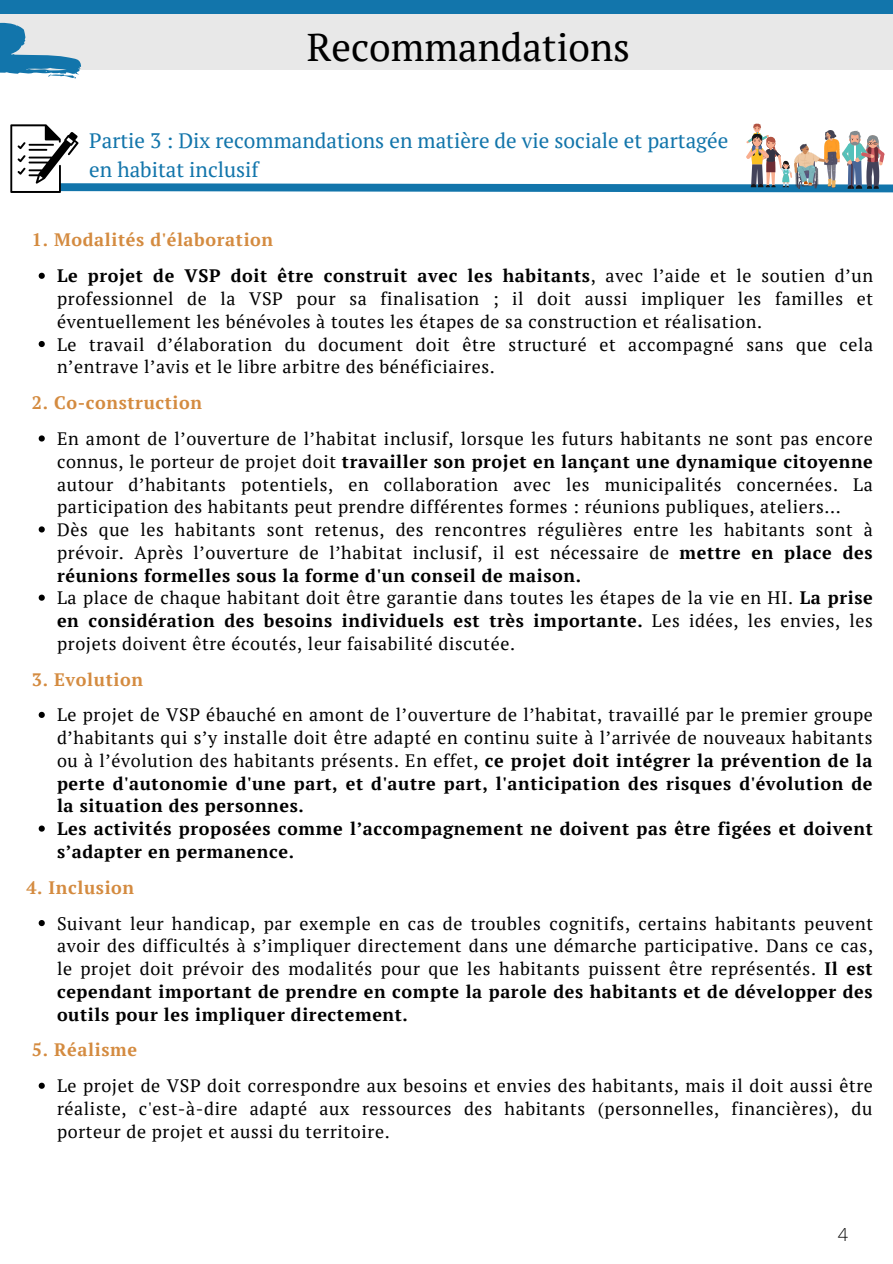
<style>
.page{position:relative;width:893px;height:1264px;background:#fff}
.page>*{position:absolute;margin:0;border:0;box-sizing:border-box;transform-origin:0 0}
.t1{font:39px "PT Serif";color:#000}
.t2{font:21px/29.2px "PT Serif";color:#1275ab}
.t3{font:18px/22.8px "PT Serif";letter-spacing:.035em;color:#000}
.t4{font:700 18px/22.8px "PT Serif";letter-spacing:.035em;color:#000}
.t5{font:700 18px "PT Serif";letter-spacing:.035em;color:#d48b40}
.t6{font:300 18px "Open Sans";color:#000}
.s1{font-weight:700}
.s2{font-weight:400}
</style>
<div class="page">
<svg style="left:0;top:0;width:892px;height:79px;background:#bed2dd"></svg>
<svg style="left:39px;top:273px;width:6px;height:6px"></svg>
<svg style="left:39px;top:341px;width:6px;height:6px"></svg>
<svg style="left:39px;top:435px;width:6px;height:6px"></svg>
<svg style="left:39px;top:526px;width:6px;height:6px"></svg>
<svg style="left:39px;top:594px;width:6px;height:6px"></svg>
<svg style="left:39px;top:711px;width:6px;height:7px"></svg>
<svg style="left:39px;top:825px;width:6px;height:6px"></svg>
<svg style="left:39px;top:920px;width:6px;height:6px"></svg>
<svg style="left:39px;top:1082px;width:6px;height:6px"></svg>
<svg style="left:10px;top:123px;width:882px;height:70px"></svg>
<h1 class="t1" style="left:307px;top:21px;width:325px">Recommandations</h1>
<p class="t2" style="left:89px;top:126px;width:640px">Partie 3 : Dix recommandations en matière de vie sociale et partagée en habitat inclusif</p>
<p class="t5" style="left:32px;top:228px;width:243px">1. Modalités d'élaboration</p>
<p class="t3" style="left:57px;top:264px;width:817px"><span class="s1">Le projet de VSP doit être construit avec les habitants</span>, avec l’aide et le soutien d’un professionnel de la VSP pour sa finalisation ; il doit aussi impliquer les familles et éventuellement les bénévoles à toutes les étapes de sa construction et réalisation.<br>Le travail d’élaboration du document doit être structuré et accompagné sans que cela n’entrave l’avis et le libre arbitre des bénéficiaires.</p>
<p class="t5" style="left:32px;top:390px;width:172px">2. Co-construction</p>
<p class="t3" style="left:57px;top:427px;width:817px">En amont de l’ouverture de l’habitat inclusif, lorsque les futurs habitants ne sont pas encore connus, le porteur de projet doit <span class="s1">travailler son projet en lançant une dynamique citoyenne </span>autour d’habitants potentiels, en collaboration avec les municipalités concernées. La participation des habitants peut prendre différentes formes : réunions publiques, ateliers...<br>Dès que les habitants sont retenus, des rencontres régulières entre les habitants sont à prévoir. Après l’ouverture de l’habitat inclusif, il est nécessaire de <span class="s1">mettre en place des réunions formelles sous la forme d'un conseil de maison.<br></span>La place de chaque habitant doit être garantie dans toutes les étapes de la vie en HI. <span class="s1">La prise en considération des besoins individuels est très importante.</span> Les idées, les envies, les projets doivent être écoutés, leur faisabilité discutée.</p>
<p class="t5" style="left:32px;top:667px;width:113px">3. Evolution</p>
<p class="t4" style="left:57px;top:703px;width:817px"><span class="s2">Le projet de VSP ébauché en amont de l’ouverture de l’habitat, travaillé par le premier groupe d’habitants qui s’y installe doit être adapté en continu suite à l’arrivée de nouveaux habitants ou à l’évolution des habitants présents. En effet,</span> ce projet doit intégrer la prévention de la perte d'autonomie d'une part, et d'autre part, l'anticipation des risques d'évolution de la situation des personnes.<br>Les activités proposées comme l’accompagnement ne doivent pas être figées et doivent s’adapter en permanence.</p>
<p class="t5" style="left:26px;top:875px;width:109px">4. Inclusion</p>
<p class="t3" style="left:57px;top:911px;width:817px;text-align:justify">Suivant leur handicap, par exemple en cas de troubles cognitifs, certains habitants peuvent avoir des difficultés à s’impliquer directement dans une démarche participative. Dans ce cas, le projet doit prévoir des modalités pour que les habitants puissent être représentés. <span class="s1">Il est cependant important de prendre en compte la parole des habitants et de développer des outils pour les impliquer directement.</span></p>
<p class="t5" style="left:32px;top:1037px;width:107px">5. Réalisme</p>
<p class="t3" style="left:57px;top:1074px;width:817px;text-align:justify">Le projet de VSP doit correspondre aux besoins et envies des habitants, mais il doit aussi être réaliste, c'est-à-dire adapté aux ressources des habitants (personnelles, financières), du porteur de projet et aussi du territoire.</p>
<p class="t6" style="left:837px;top:1221px;width:12px">4</p>
</div>
